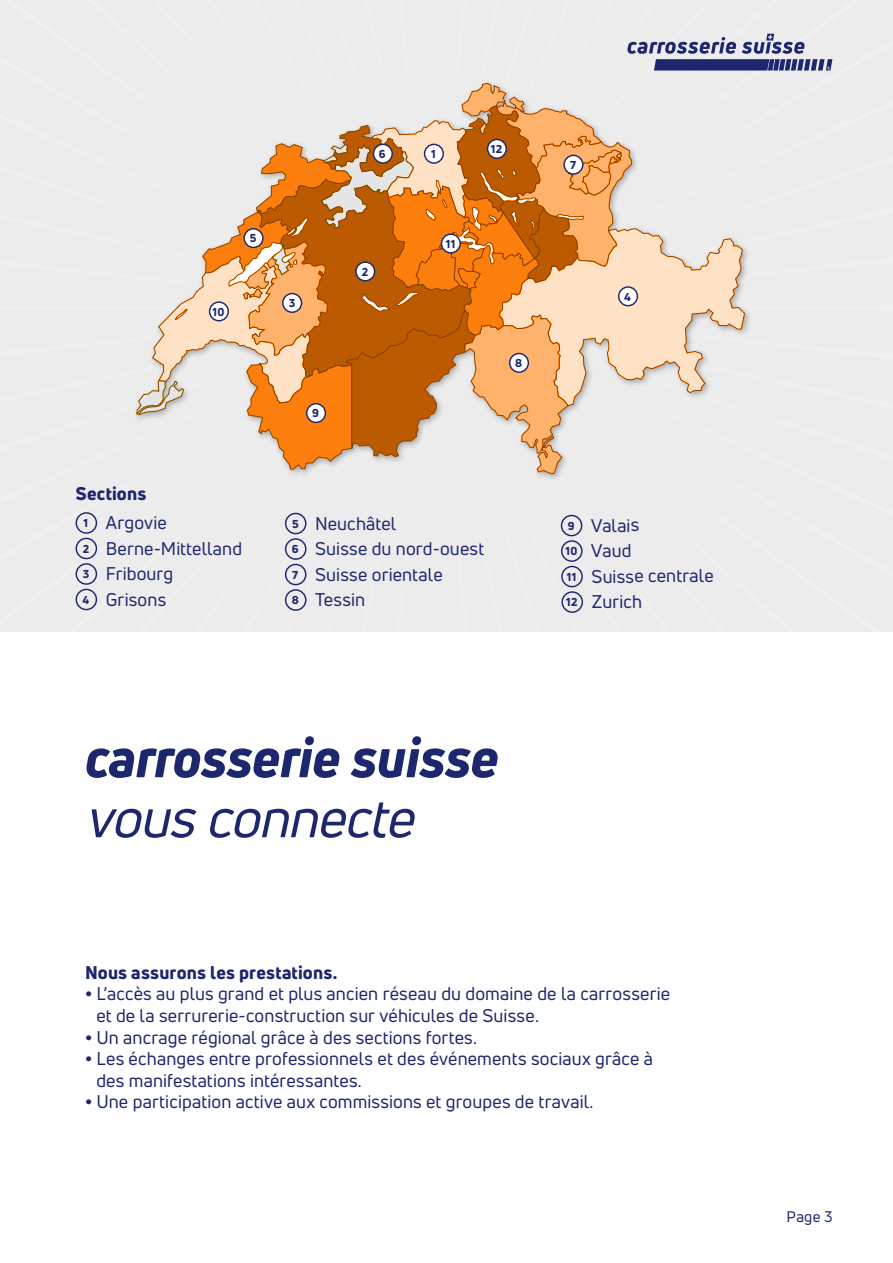
<style>
.page{position:relative;width:893px;height:1263px;background:#fff}
.page>*{position:absolute;margin:0;border:0;box-sizing:border-box;transform-origin:0 0}
.t1{font:italic 800 54px "Uni Neue";letter-spacing:-.01em;color:#1d276d}
.t2{font:italic 54px "Uni Neue";color:#1d276d}
.t3{font:18px/25.5px "Uni Neue";letter-spacing:.005em;color:#1d276d}
.t4{font:800 18px/29.7px "Uni Neue";letter-spacing:.01em;color:#1d276d}
.t5{font:15px "Uni Neue";color:#1d276d}
.t6{font:800 11.25px "Uni Neue";color:#1d276d}
.s1{font-size:11.25px}
.s2{font-weight:400}
.s3{font-weight:800;font-size:11.25px}
.s4{font-weight:800}
</style>
<div class="page">
<div style="left:0;top:0;width:887px;height:631px;background:#ececed"></div>
<div style="left:125px;top:0;width:614px;height:631px;background:#ececed"></div>
<div style="left:276px;top:0;width:313px;height:631px;background:#ececed"></div>
<svg style="left:627px;top:34px;width:205px;height:37px;background:#9a9eba"></svg>
<div style="left:76px;top:512px;width:21px;height:22px;border:1px solid #1d276d;border-radius:50%"></div>
<div style="left:76px;top:538px;width:21px;height:21px;border:1px solid #1d276d;border-radius:50%"></div>
<div style="left:76px;top:563px;width:21px;height:22px;border:1px solid #1d276d;border-radius:50%"></div>
<div style="left:76px;top:589px;width:21px;height:21px;border:1px solid #1d276d;border-radius:50%"></div>
<div style="left:285px;top:513px;width:21px;height:21px;border:1px solid #1d276d;border-radius:50%"></div>
<div style="left:285px;top:538px;width:21px;height:22px;border:1px solid #1d276d;border-radius:50%"></div>
<div style="left:285px;top:564px;width:21px;height:21px;border:1px solid #1d276d;border-radius:50%"></div>
<div style="left:285px;top:589px;width:21px;height:22px;border:1px solid #1d276d;border-radius:50%"></div>
<div style="left:561px;top:515px;width:21px;height:21px;border:1px solid #1d276d;border-radius:50%"></div>
<div style="left:561px;top:540px;width:22px;height:22px;border:1px solid #1d276d;border-radius:50%"></div>
<div style="left:561px;top:566px;width:22px;height:21px;border:1px solid #1d276d;border-radius:50%"></div>
<div style="left:561px;top:591px;width:22px;height:22px;border:1px solid #1d276d;border-radius:50%"></div>
<div style="left:132px;top:79px;width:621px;height:403px;background:#ececed"></div>
<svg style="left:136px;top:83px;width:609px;height:391px"></svg>
<div style="left:488px;top:139px;width:18px;height:19px;background:#fff;border-radius:50%"></div>
<div style="left:487px;top:139px;width:20px;height:20px;border:1px solid #1d276d;border-radius:50%"></div>
<svg style="left:441px;top:234px;width:19px;height:19px"></svg>
<div style="left:441px;top:233px;width:20px;height:21px;border:1px solid #1d276d;border-radius:50%"></div>
<svg style="left:356px;top:262px;width:19px;height:19px"></svg>
<div style="left:355px;top:261px;width:20px;height:20px;border:1px solid #1d276d;border-radius:50%"></div>
<div style="left:283px;top:294px;width:18px;height:18px;background:#fff;border-radius:50%"></div>
<div style="left:282px;top:293px;width:20px;height:20px;border:1px solid #1d276d;border-radius:50%"></div>
<div style="left:210px;top:302px;width:18px;height:19px;background:#fff;border-radius:50%"></div>
<div style="left:209px;top:301px;width:20px;height:20px;border:1px solid #1d276d;border-radius:50%"></div>
<div style="left:307px;top:404px;width:18px;height:18px;background:#fff;border-radius:50%"></div>
<div style="left:306px;top:403px;width:20px;height:20px;border:1px solid #1d276d;border-radius:50%"></div>
<div style="left:510px;top:353px;width:18px;height:19px;background:#fff;border-radius:50%"></div>
<div style="left:509px;top:353px;width:20px;height:20px;border:1px solid #1d276d;border-radius:50%"></div>
<div style="left:619px;top:287px;width:18px;height:19px;background:#fff;border-radius:50%"></div>
<div style="left:618px;top:286px;width:20px;height:20px;border:1px solid #1d276d;border-radius:50%"></div>
<svg style="left:564px;top:155px;width:19px;height:19px"></svg>
<div style="left:563px;top:155px;width:20px;height:20px;border:1px solid #1d276d;border-radius:50%"></div>
<div style="left:425px;top:144px;width:18px;height:19px;background:#fff;border-radius:50%"></div>
<div style="left:424px;top:144px;width:20px;height:20px;border:1px solid #1d276d;border-radius:50%"></div>
<svg style="left:244px;top:229px;width:19px;height:18px"></svg>
<div style="left:243px;top:228px;width:21px;height:20px;border:1px solid #1d276d;border-radius:50%"></div>
<svg style="left:373px;top:144px;width:19px;height:19px"></svg>
<div style="left:373px;top:144px;width:20px;height:20px;border:1px solid #1d276d;border-radius:50%"></div>
<p class="t6" style="left:213px;top:304px;width:13px">10</p>
<p class="t6" style="left:250px;top:231px;width:8px">5</p>
<p class="t4" style="left:84px;top:478px;width:85px;text-indent:-8px">Sections<br><span class="s1">1</span> <span class="s2">Argovie</span></p>
<p class="t3" style="left:83px;top:535px;width:161px"><span class="s3">2</span> Berne-Mittelland<br><span class="s3">3</span> Fribourg<br><span class="s3">4</span> Grisons</p>
<p class="t6" style="left:289px;top:295px;width:8px">3</p>
<p class="t6" style="left:312px;top:406px;width:8px">9</p>
<p class="t6" style="left:379px;top:146px;width:8px">6</p>
<p class="t6" style="left:362px;top:264px;width:8px">2</p>
<p class="t6" style="left:431px;top:146px;width:6px">1</p>
<p class="t6" style="left:446px;top:236px;width:11px">11</p>
<p class="t6" style="left:491px;top:141px;width:13px">12</p>
<p class="t6" style="left:515px;top:355px;width:9px">8</p>
<p class="t6" style="left:570px;top:157px;width:8px">7</p>
<p class="t6" style="left:624px;top:289px;width:8px">4</p>
<p class="t3" style="left:292px;top:511px;width:194px"><span class="s3">5</span> Neuchâtel<br><span class="s3">6</span> Suisse du nord-ouest<br><span class="s3">7</span> Suisse orientale<br><span class="s3">8</span> Tessin</p>
<p class="t3" style="left:566px;top:512px;width:150px"><span class="s3">9</span> Valais<br><span class="s3">10</span> Vaud<br><span class="s3">11</span> Suisse centrale<br><span class="s3">12</span> Zurich</p>
<h1 class="t1" style="left:85px;top:721px;width:415px">carrosserie suisse</h1>
<h1 class="t2" style="left:85px;top:784px;width:344px">vousconnecte</h1>
<p class="t4" style="left:85px;top:957px;width:254px">Nous assurons les prestations.</p>
<p class="t3" style="left:96px;top:983px;width:575px;line-height:21.6px;text-indent:-11px"><span class="s4">•</span> L’accès au plus grand et plus ancien réseau du domaine de la carrosserie et de la serrurerie-construction sur véhicules de Suisse.</p>
<p class="t3" style="left:85px;top:1024px;width:393px"><span class="s4">•</span> Un ancrage régional grâce à des sections fortes.</p>
<p class="t3" style="left:96px;top:1048px;width:558px;line-height:21.6px;text-indent:-11px"><span class="s4">•</span> Les échanges entre professionnels et des événements sociaux grâce à des manifestations intéressantes.</p>
<p class="t3" style="left:85px;top:1089px;width:510px"><span class="s4">•</span> Une participation active aux commissions et groupes de travail.</p>
<p class="t5" style="left:787px;top:1207px;width:47px">Page 3</p>
</div>
